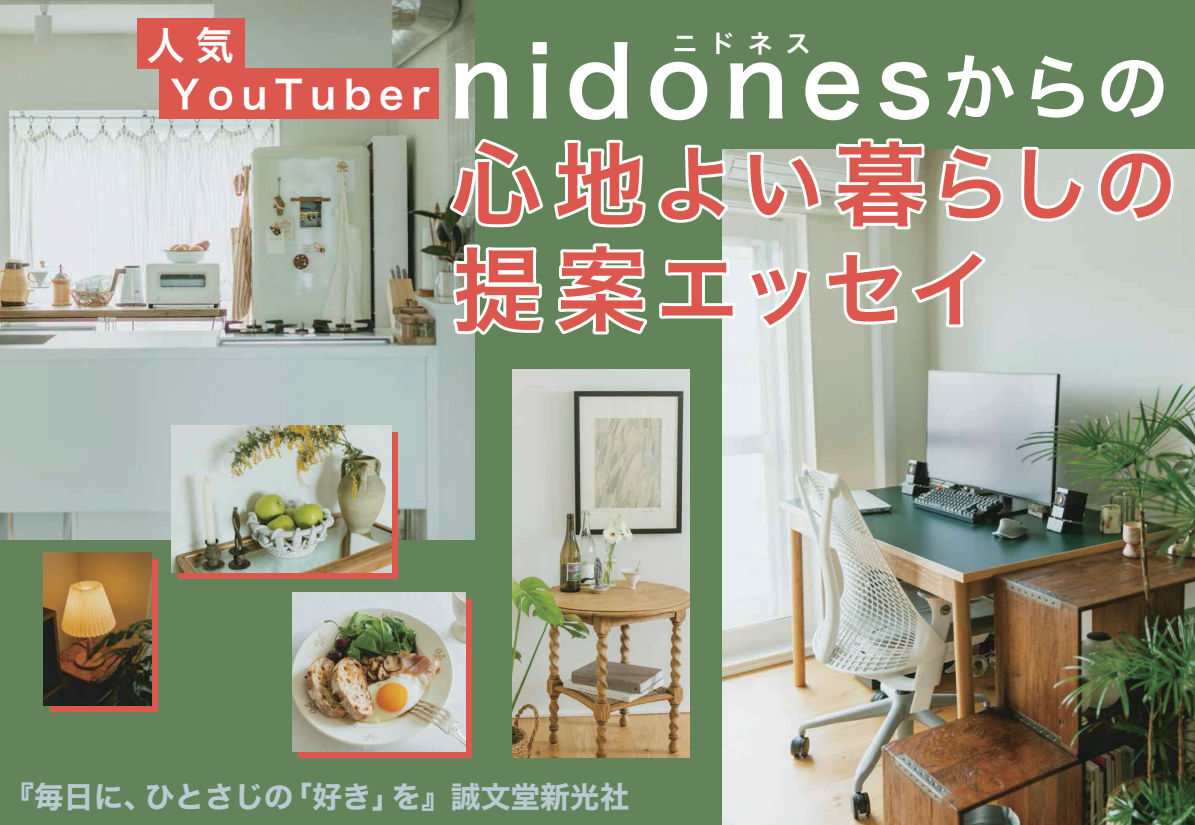
<style>
.page{position:relative;width:1195px;height:825px;background:#63845a}
.page>*{position:absolute;margin:0;border:0;box-sizing:border-box;transform-origin:0 0}
.t1{font:96px "Hiragino Sans W6";letter-spacing:.135em;color:#fff}
.t2{font:82.2px/105px "Hiragino Sans W6";letter-spacing:.045em;color:#dc584f}
.t3{font:38.7px "Hiragino Sans W6";letter-spacing:.2em;color:#fff}
.t4{font:29.7px "Hiragino Sans W7";color:#bacad2}
.t5{font:25.2px "Hiragino Sans W6";color:#fff}
.s1{font-size:73.2px}
.s2{font-size:91.5px}
</style>
<div class="page">
<img style="left:0;top:0;width:475px;height:539px">
<div style="left:178px;top:432px;width:220px;height:146px;background:#dc584f"></div>
<img style="left:172px;top:426px;width:220px;height:146px">
<img style="left:512px;top:369px;width:178px;height:388px">
<div style="left:51px;top:559px;width:107px;height:152px;background:#dc584f"></div>
<img style="left:43px;top:553px;width:109px;height:152px">
<img style="left:722px;top:149px;width:473px;height:676px">
<svg style="left:445px;top:135px;width:201px;height:95px"></svg>
<svg style="left:658px;top:144px;width:75px;height:83px"></svg>
<svg style="left:743px;top:138px;width:263px;height:94px;background:#cacfc3"></svg>
<svg style="left:1018px;top:146px;width:70px;height:79px;background:#d4dad4"></svg>
<svg style="left:1095px;top:149px;width:82px;height:76px;background:#dde1dc"></svg>
<svg style="left:447px;top:240px;width:368px;height:101px"></svg>
<svg style="left:822px;top:245px;width:170px;height:85px;background:#c6cabf"></svg>
<div style="left:137px;top:19px;width:107px;height:50px;background:#dc584f"></div>
<div style="left:159px;top:69px;width:280px;height:50px;background:#dc584f"></div>
<svg style="left:298px;top:599px;width:173px;height:158px;background:#d76961"></svg>
<img style="left:292px;top:593px;width:173px;height:158px">
<h3 class="t3" style="left:146px;top:10px;width:89px">人気</h3>
<h3 class="t3" style="left:171px;top:59px;width:261px">YouTuber</h3>
<p class="t5" style="left:672px;top:20px;width:140px">ニドネス</p>
<h1 class="t1" style="left:449px;top:-6px;width:721px">nidones<span class="s1">からの</span></h1>
<h2 class="t2" style="left:450px;top:129px;width:728px"><span class="s2">心地</span>よい<span class="s2">暮</span>らしの<span class="s2">提案</span>エッセイ</h2>
<p class="t4" style="left:4px;top:774px;width:627px">『毎日に、ひとさじの「好き」を』誠文堂新光社</p>
</div>
